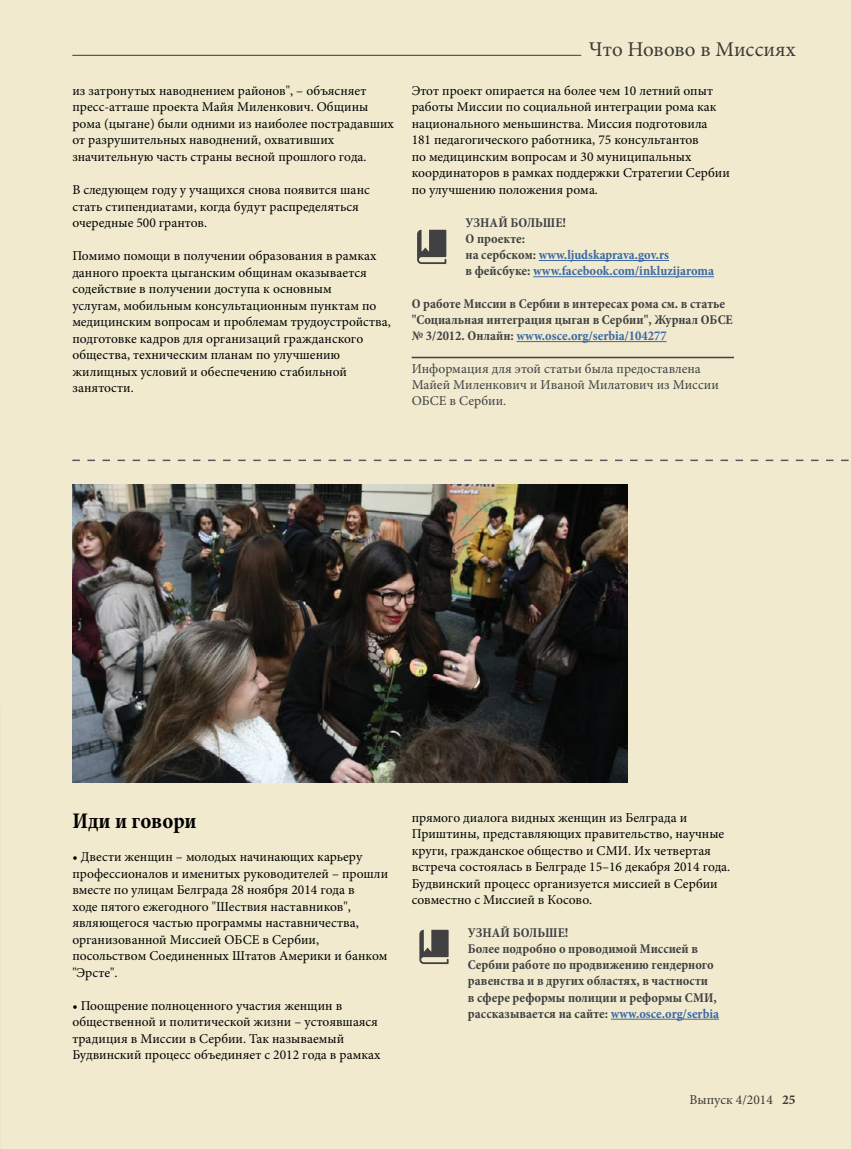
<style>
.page{position:relative;width:851px;height:1149px;background:#fff}
.page>*{position:absolute;margin:0;border:0;box-sizing:border-box;transform-origin:0 0}
.t1{font:700 condensed 22.5px "Minion Pro";color:#000}
.t2{font:21px "Minion Pro";color:#414042}
.t3{font:13.5px/16.5px "Minion Pro";color:#000}
.t4{font:700 condensed 13.5px/16.2px "Minion Pro";color:#414042}
.t5{font:13.5px/16.2px "Minion Pro";color:#414042}
.t6{font:700 condensed 13.5px/16.2px "Minion Pro";color:#3a68a5}
.s1{color:#414042}
.s2{color:#3a68a5}
.s3{font-weight:700}
</style>
<div class="page">
<div style="left:0;top:0;width:850px;height:1148px;background:#f1eacf"></div>
<hr style="left:538px;top:260px;width:131px;height:1px;background:#3a68a5">
<hr style="left:533px;top:276px;width:181px;height:1px;background:#3a68a5">
<hr style="left:516px;top:341px;width:150px;height:1px;background:#3a68a5">
<hr style="left:411px;top:356px;width:322px;height:2px;background:#414042">
<hr style="left:610px;top:1018px;width:109px;height:1px;background:#3a68a5">
<svg style="left:419px;top:929px;width:29px;height:34px"></svg>
<svg style="left:417px;top:230px;width:29px;height:34px"></svg>
<img style="left:72px;top:484px;width:555px;height:298px">
<svg style="left:72px;top:459px;width:777px;height:2px"></svg>
<p class="t3" style="left:72px;top:82px;width:323px">из затронутых наводнением районов", – объясняет пресс-атташе проекта Майя Миленкович. Общины рома (цыгане) были одними из наиболее пострадавших от разрушительных наводнений, охвативших значительную часть страны весной прошлого года.</p>
<p class="t3" style="left:72px;top:181px;width:299px">В следующем году у учащихся снова появится шанс стать стипендиатами, когда будут распределяться очередные 500 грантов.</p>
<p class="t3" style="left:72px;top:247px;width:320px">Помимо помощи в получении образования в рамках данного проекта цыганским общинам оказывается содействие в получении доступа к основным<br>услугам, мобильным консультационным пунктам по медицинским вопросам и проблемам трудоустройства, подготовке кадров для организаций гражданского общества, техническим планам по улучшению жилищных условий и обеспечению стабильной занятости.</p>
<h2 class="t2" style="left:588px;top:35px;width:208px">Что Новово в Миссиях</h2>
<p class="t3" style="left:411px;top:82px;width:320px">Этот проект опирается на более чем 10 летний опыт работы Миссии по социальной интеграции рома как национального меньшинства. Миссия подготовила 181 педагогического работника, 75 консультантов<br>по медицинским вопросам и 30 муниципальных координаторов в рамках поддержки Стратегии Сербии по улучшению положения рома.</p>
<p class="t6" style="left:465px;top:214px;width:250px"><span class="s1">УЗНАЙ БОЛЬШЕ!<br>О проекте:<br>на сербском:</span> www.ljudskaprava.gov.rs<br><span class="s1">в фейсбуке:</span> www.facebook.com/inkluzijaroma</p>
<p class="t4" style="left:411px;top:295px;width:322px">О работе Миссии в Сербии в интересах рома см. в статье "Социальная интеграция цыган в Сербии", Журнал ОБСЕ № 3/2012. Онлайн: <span class="s2">www.osce.org/serbia/104277</span></p>
<p class="t5" style="left:411px;top:360px;width:308px">Информация для этой статьи была предоставлена<br>Майей Миленкович и Иваной Милатович из Миссии<br>ОБСЕ в Сербии.</p>
<h1 class="t1" style="left:72px;top:805px;width:126px">Иди и говори</h1>
<p class="t3" style="left:72px;top:848px;width:317px">• Двести женщин – молодых начинающих карьеру профессионалов и именитых руководителей – прошли вместе по улицам Белграда 28 ноября 2014 года в<br>ходе пятого ежегодного "Шествия наставников", являющегося частью программы наставничества, организованной Миссией ОБСЕ в Сербии, посольством Соединенных Штатов Америки и банком "Эрсте".</p>
<p class="t3" style="left:72px;top:997px;width:309px">• Поощрение полноценного участия женщин в общественной и политической жизни – устоявшаяся традиция в Миссии в Сербии. Так называемый Будвинский процесс объединяет с 2012 года в рамках</p>
<p class="t3" style="left:411px;top:809px;width:320px">прямого диалога видных женщин из Белграда и Приштины, представляющих правительство, научные круги, гражданское общество и СМИ. Их четвертая встреча состоялась в Белграде 15–16 декабря 2014 года.<br>Будвинский процесс организуется миссией в Сербии совместно с Миссией в Косово.</p>
<p class="t4" style="left:468px;top:924px;width:252px">УЗНАЙ БОЛЬШЕ!<br>Более подробно о проводимой Миссией в Сербии работе по продвижению гендерного равенства и в других областях, в частности<br>в сфере реформы полиции и реформы СМИ, рассказывается на сайте: <span class="s2">www.osce.org/serbia</span></p>
<p class="t5" style="left:689px;top:1091px;width:108px">Выпуск 4/2014 <span class="s3">25</span></p>
</div>
